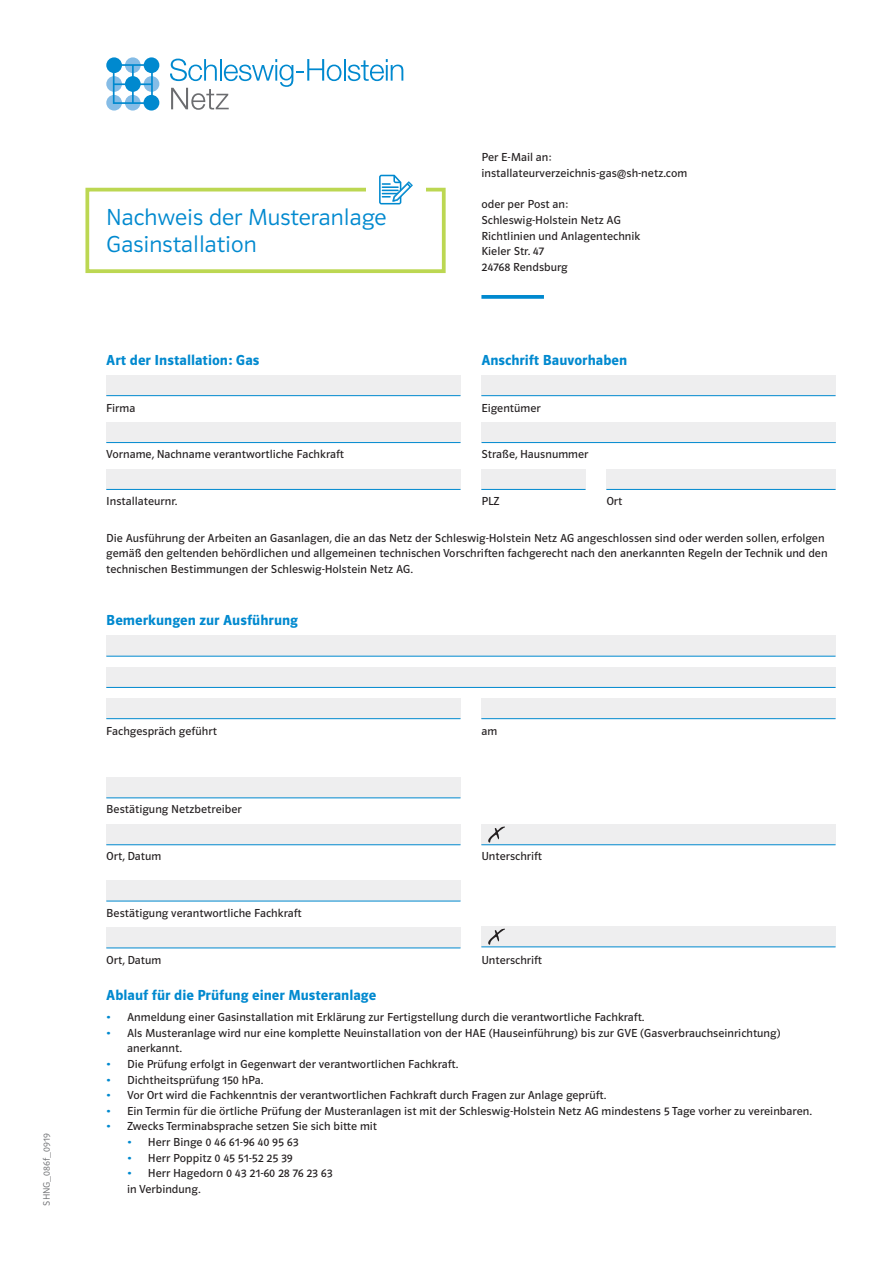
<style>
.page{position:relative;width:893px;height:1263px;background:#fff}
.page>*{position:absolute;margin:0;border:0;box-sizing:border-box;transform-origin:0 0}
.t1{font:24px/27.6px "Polo 22 NEU Leicht";color:#0089cf}
.t2{font:600 15px "Polo 11 Neu";color:#0089cf}
.t3{font:12px/15.6px "Polo 11 Neu Buch";color:#231f20}
.t4{font:9.75px "Polo 11 Neu Leicht";color:#6c6d70}
.s1{color:#0089cf}
</style>
<div class="page">
<div style="left:106px;top:375px;width:354px;height:21px;background:#eeeeef"></div>
<hr style="left:106px;top:395px;width:354px;height:1px;background:#0089cf">
<div style="left:481px;top:375px;width:355px;height:21px;background:#eeeeef"></div>
<hr style="left:481px;top:395px;width:355px;height:1px;background:#0089cf">
<div style="left:106px;top:469px;width:354px;height:21px;background:#eeeeef"></div>
<hr style="left:106px;top:489px;width:354px;height:1px;background:#0089cf">
<div style="left:481px;top:698px;width:355px;height:21px;background:#eeeeef"></div>
<hr style="left:481px;top:718px;width:355px;height:1px;background:#0089cf">
<div style="left:106px;top:698px;width:354px;height:21px;background:#eeeeef"></div>
<hr style="left:106px;top:718px;width:354px;height:1px;background:#0089cf">
<div style="left:106px;top:777px;width:354px;height:21px;background:#eeeeef"></div>
<hr style="left:106px;top:798px;width:354px;height:1px;background:#0089cf">
<div style="left:106px;top:635px;width:730px;height:21px;background:#eeeeef"></div>
<hr style="left:106px;top:656px;width:730px;height:1px;background:#0089cf">
<div style="left:106px;top:667px;width:730px;height:21px;background:#eeeeef"></div>
<hr style="left:106px;top:687px;width:730px;height:1px;background:#0089cf">
<div style="left:106px;top:422px;width:354px;height:21px;background:#eeeeef"></div>
<hr style="left:106px;top:442px;width:354px;height:1px;background:#0089cf">
<div style="left:482px;top:422px;width:354px;height:21px;background:#eeeeef"></div>
<hr style="left:482px;top:442px;width:354px;height:1px;background:#0089cf">
<div style="left:481px;top:469px;width:104px;height:21px;background:#eeeeef"></div>
<hr style="left:481px;top:489px;width:104px;height:1px;background:#0089cf">
<div style="left:606px;top:469px;width:230px;height:21px;background:#eeeeef"></div>
<hr style="left:606px;top:489px;width:230px;height:1px;background:#0089cf">
<div style="left:106px;top:880px;width:354px;height:21px;background:#eeeeef"></div>
<hr style="left:106px;top:901px;width:354px;height:1px;background:#0089cf">
<div style="left:106px;top:824px;width:354px;height:21px;background:#eeeeef"></div>
<hr style="left:106px;top:844px;width:354px;height:1px;background:#0089cf">
<div style="left:106px;top:927px;width:354px;height:21px;background:#eeeeef"></div>
<hr style="left:106px;top:948px;width:354px;height:1px;background:#0089cf">
<div style="left:481px;top:926px;width:355px;height:21px;background:#eeeeef"></div>
<hr style="left:481px;top:947px;width:355px;height:1px;background:#0089cf">
<svg style="left:488px;top:928px;width:17px;height:17px"></svg>
<div style="left:481px;top:824px;width:355px;height:21px;background:#eeeeef"></div>
<hr style="left:481px;top:844px;width:355px;height:1px;background:#0089cf">
<svg style="left:488px;top:826px;width:17px;height:17px"></svg>
<svg style="left:481px;top:295px;width:63px;height:4px"></svg>
<div style="left:85px;top:188px;width:361px;height:85px;border:4px solid #bcd752"></div>
<div style="left:366px;top:175px;width:59px;height:29px;background:#fff"></div>
<svg style="left:379px;top:175px;width:34px;height:29px"></svg>
<div style="left:106px;top:57px;width:16px;height:16px;background:#0089cf;border-radius:50%"></div>
<div style="left:125px;top:57px;width:16px;height:16px;background:#85bce6;border-radius:50%"></div>
<div style="left:144px;top:57px;width:15px;height:16px;background:#0089cf;border-radius:50%"></div>
<svg style="left:106px;top:76px;width:16px;height:16px"></svg>
<div style="left:144px;top:76px;width:15px;height:16px;background:#85bce6;border-radius:50%"></div>
<svg style="left:106px;top:95px;width:16px;height:16px"></svg>
<div style="left:125px;top:95px;width:16px;height:16px;background:#85bce6;border-radius:50%"></div>
<div style="left:144px;top:95px;width:15px;height:16px;background:#0089cf;border-radius:50%"></div>
<svg style="left:113px;top:64px;width:40px;height:40px"></svg>
<hr style="left:344px;top:59px;width:2px;height:22px;background:#0089cf">
<svg style="left:348px;top:59px;width:55px;height:22px"></svg>
<svg style="left:170px;top:59px;width:171px;height:51px"></svg>
<div style="left:125px;top:76px;width:16px;height:16px;background:#0089cf;border-radius:50%"></div>
<p class="t4" style="left:41px;top:1205px;width:74px;rotate:-90deg">SHNG_086f_0919</p>
<h1 class="t1" style="left:106px;top:203px;width:282px">Nachweis der Musteranlage<br>Gasinstallation</h1>
<p class="t2" style="left:106px;top:352px;width:155px">Art der Installation: Gas</p>
<p class="t3" style="left:481px;top:150px;width:207px">Per E-Mail an: installateurverzeichnis-gas@sh-netz.com</p>
<p class="t3" style="left:481px;top:197px;width:160px">oder per Post an:<br>Schleswig-Holstein Netz AG<br>Richtlinien und Anlagentechnik<br>Kieler Str. 47<br>24768 Rendsburg</p>
<p class="t2" style="left:481px;top:352px;width:147px">Anschrift Bauvorhaben</p>
<p class="t3" style="left:106px;top:400px;width:31px">Firma</p>
<p class="t3" style="left:481px;top:400px;width:61px">Eigentümer</p>
<p class="t3" style="left:106px;top:447px;width:239px">Vorname, Nachname verantwortliche Fachkraft</p>
<p class="t3" style="left:482px;top:447px;width:108px">Straße, Hausnummer</p>
<p class="t3" style="left:481px;top:494px;width:20px">PLZ</p>
<p class="t3" style="left:606px;top:494px;width:18px">Ort</p>
<p class="t3" style="left:106px;top:494px;width:73px">Installateurnr.</p>
<p class="t3" style="left:106px;top:530px;width:723px">Die Ausführung der Arbeiten an Gasanlagen, die an das Netz der Schleswig-Holstein Netz AG angeschlossen sind oder werden sollen, erfolgen gemäß den geltenden behördlichen und allgemeinen technischen Vorschriften fachgerecht nach den anerkannten Regeln der Technik und den technischen Bestimmungen der Schleswig-Holstein Netz AG.</p>
<p class="t2" style="left:106px;top:612px;width:193px">Bemerkungen zur Ausführung</p>
<p class="t3" style="left:106px;top:723px;width:112px">Fachgespräch geführt</p>
<p class="t3" style="left:481px;top:723px;width:17px">am</p>
<p class="t3" style="left:106px;top:801px;width:137px">Bestätigung Netzbetreiber</p>
<p class="t3" style="left:106px;top:848px;width:57px">Ort, Datum</p>
<p class="t3" style="left:106px;top:905px;width:197px">Bestätigung verantwortliche Fachkraft</p>
<p class="t3" style="left:481px;top:848px;width:62px">Unterschrift</p>
<p class="t3" style="left:106px;top:952px;width:57px">Ort, Datum</p>
<p class="t3" style="left:481px;top:952px;width:62px">Unterschrift</p>
<p class="t2" style="left:106px;top:987px;width:271px">Ablauf für die Prüfung einer Musteranlage</p>
<p class="t3" style="left:106px;top:1009px;width:540px"><span class="s1">•</span> Anmeldung einer Gasinstallation mit Erklärung zur Fertigstellung durch die verantwortliche Fachkraft.</p>
<p class="t3" style="left:127px;top:1025px;width:655px;text-indent:-21px"><span class="s1">•</span> Als Musteranlage wird nur eine komplette Neuinstallation von der HAE (Hauseinführung) bis zur GVE (Gasverbrauchseinrichtung) anerkannt.</p>
<p class="t3" style="left:106px;top:1056px;width:354px"><span class="s1">•</span> Die Prüfung erfolgt in Gegenwart der verantwortlichen Fachkraft.</p>
<p class="t3" style="left:106px;top:1072px;width:158px"><span class="s1">•</span> Dichtheitsprüfung 150 hPa.</p>
<p class="t3" style="left:106px;top:1087px;width:501px"><span class="s1">•</span> Vor Ort wird die Fachkenntnis der verantwortlichen Fachkraft durch Fragen zur Anlage geprüft.</p>
<p class="t3" style="left:106px;top:1103px;width:707px"><span class="s1">•</span> Ein Termin für die örtliche Prüfung der Musteranlagen ist mit der Schleswig-Holstein Netz AG mindestens 5 Tage vorher zu vereinbaren.</p>
<p class="t3" style="left:106px;top:1119px;width:272px"><span class="s1">•</span> Zwecks Terminabsprache setzen Sie sich bitte mit</p>
<p class="t3" style="left:127px;top:1134px;width:173px"><span class="s1">•</span> Herr Binge 0 46 61-96 40 95 63</p>
<p class="t3" style="left:127px;top:1150px;width:167px"><span class="s1">•</span> Herr Poppitz 0 45 51-52 25 39</p>
<p class="t3" style="left:127px;top:1165px;width:207px"><span class="s1">•</span> Herr Hagedorn 0 43 21-60 28 76 23 63 in Verbindung.</p>
</div>
